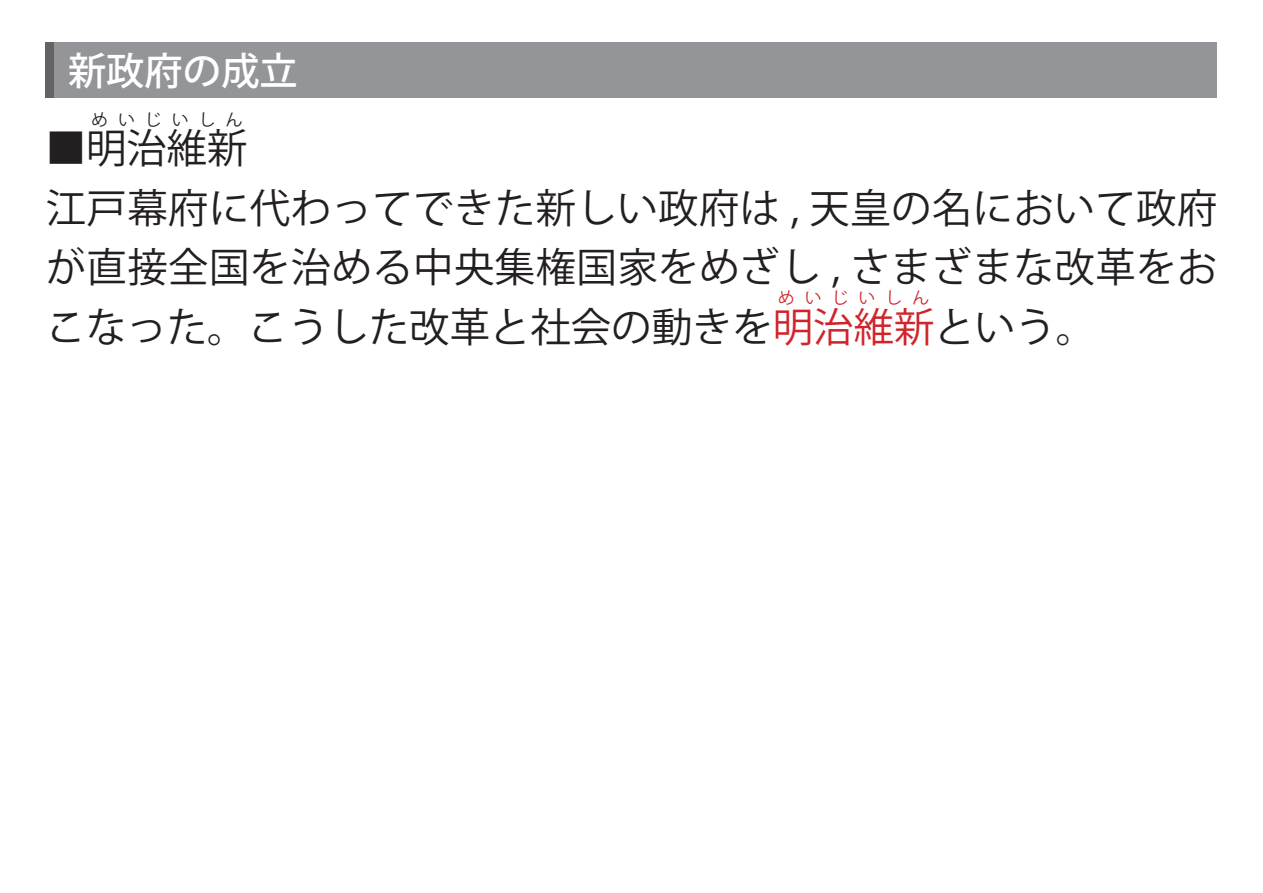
<style>
.page{position:relative;width:1263px;height:893px;background:#fff}
.page>*{position:absolute;margin:0;border:0;box-sizing:border-box;transform-origin:0 0}
.t1{font:40.35px/59.6px "Koz Go Pr 6 N";color:#231f20;text-align:justify}
.t2{font:500 38.25px "Koz Go Pr 6 N";color:#fff}
.t3{font:16.95px "Koz Go Pr 6 N";letter-spacing:.585em;color:#231f20}
.t4{font:16.95px "Koz Go Pr 6 N";letter-spacing:.585em;color:#d1232a}
.s1{color:#d1232a}
</style>
<div class="page">
<div style="left:46px;top:43px;width:1171px;height:55px;background:#939598"></div>
<div style="left:46px;top:43px;width:8px;height:55px;background:#636366"></div>
<p class="t2" style="left:68px;top:49px;width:231px">新政府の成立</p>
<p class="t3" style="left:91px;top:110px;width:153px">めいじいしん</p>
<p class="t1" style="left:46px;top:119px;width:203px">■明治維新</p>
<p class="t1" style="left:46px;top:179px;width:1173px">江戸幕府に代わってできた新しい政府は , 天皇の名において政府が直接全国を治める中央集権国家をめざし , さまざまな改革をおこなった。こうした改革と社会の動きを<span class="s1">明治維新</span>という。</p>
<p class="t4" style="left:778px;top:288px;width:153px">めいじいしん</p>
</div>
